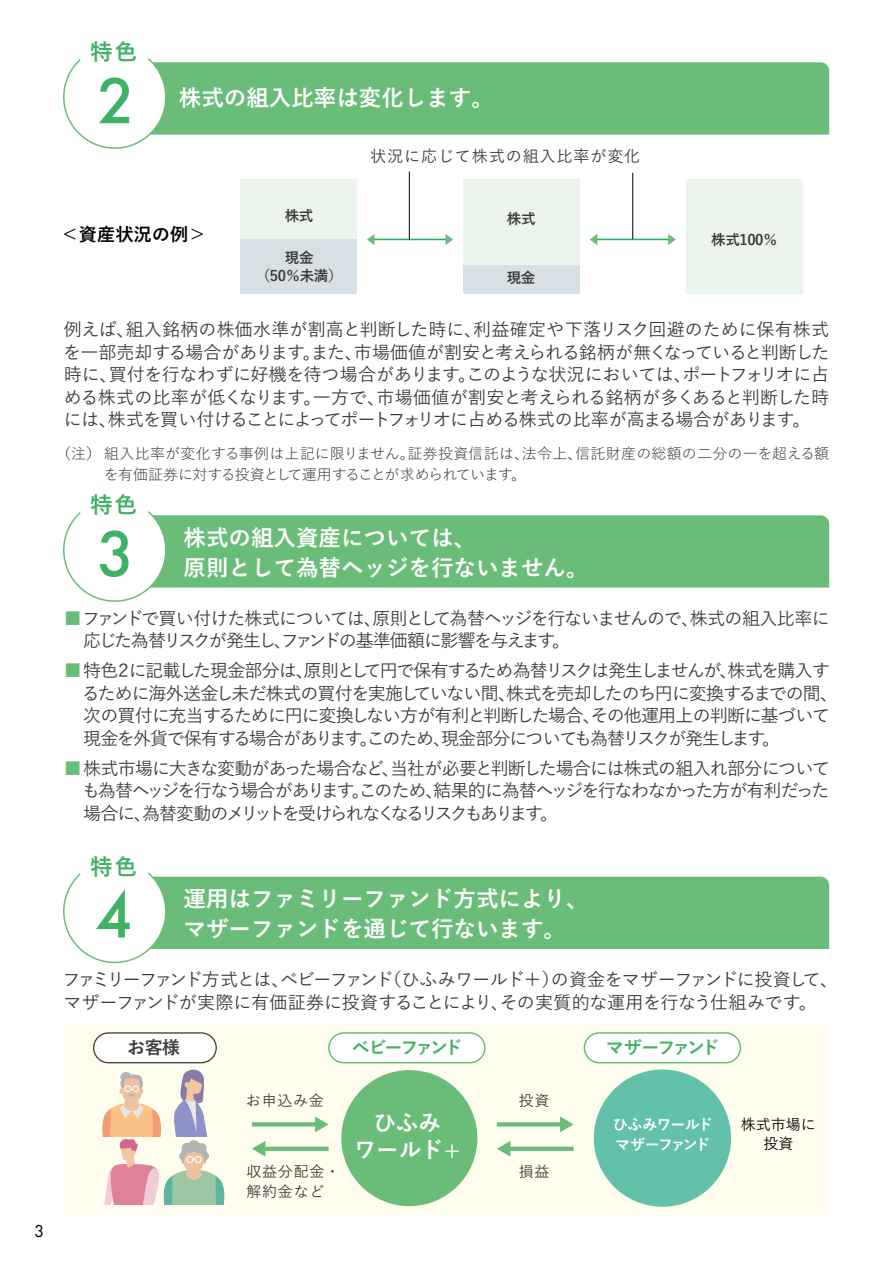
<style>
.page{position:relative;width:893px;height:1263px;background:#fff}
.page>*{position:absolute;margin:0;border:0;box-sizing:border-box;transform-origin:0 0}
.t1{font:500 67.5px "Futura PT";color:#3fb266}
.t2{font:700 22.5px/30px "Yu Go Pr 6 N";color:#fff}
.t3{font:700 22.5px "Yu Go Pr 6 N";color:#3fb266}
.t4{font:700 18.15px "Yu Go Pr 6 N";color:#000}
.t5{font:500 18px/22.5px "Yu Go Pr 6 N";letter-spacing:-.07em;color:#3e3a39;text-align:justify}
.t6{font:500 18px/22.5px "Yu Go Pr 6 N";letter-spacing:-.05em;color:#3e3a39}
.t7{font:700 18px "Yu Go Pr 6 N";letter-spacing:-.14em;color:#3fb266}
.t8{font:700 18px "Yu Go Pr 6 N";color:#3e3a39}
.t9{font:18px "Futura PT";color:#000}
.t10{font:500 16.2px "Yu Go Pr 6 N";letter-spacing:.05em;color:#3e3a39}
.t11{font:15px/21px "Yu Go Pr 6 N";color:#3e3a39}
.t12{font:500 15px/19.4px "Yu Go Pr 6 N";letter-spacing:.05em;color:#3e3a39}
.t13{font:700 15px/19.5px "Yu Go Pr 6 N";letter-spacing:-.075em;color:#fff}
.t14{font:500 15px/19.5px "Yu Go Pr 6 N";color:#000;text-align:center}
.t15{font:700 14.55px/18px "Yu Go Pr 6 N";letter-spacing:-.03em;color:#3e3a39;text-align:center}
.s1{color:#6abd79}
.s2{font-family:"Koz Go Pr 6 N";font-weight:400}
</style>
<div class="page">
<div style="left:167px;top:877px;width:662px;height:72px;background:#6abd79"></div>
<div style="left:167px;top:62px;width:662px;height:73px;background:#6abd79"></div>
<div style="left:64px;top:1023px;width:765px;height:192px;background:#fffeee"></div>
<div style="left:329px;top:1033px;width:156px;height:30px;background:#fff;border-radius:15px"></div>
<div style="left:328px;top:1032px;width:158px;height:31px;border:2px solid #6abd79;border-radius:15px"></div>
<div style="left:94px;top:1033px;width:122px;height:30px;background:#fff;border-radius:15px"></div>
<div style="left:93px;top:1032px;width:124px;height:31px;border:1px solid #3e3a39;border-radius:15px"></div>
<div style="left:341px;top:1070px;width:136px;height:136px;background:#6abd79;border-radius:50%"></div>
<div style="left:594px;top:1069px;width:137px;height:138px;background:#63c0ab;border-radius:50%"></div>
<div style="left:584px;top:1033px;width:156px;height:30px;background:#fff;border-radius:15px"></div>
<div style="left:584px;top:1032px;width:157px;height:31px;border:2px solid #6abd79;border-radius:15px"></div>
<svg style="left:315px;top:1116px;width:14px;height:16px"></svg>
<svg style="left:252px;top:1122px;width:66px;height:4px"></svg>
<svg style="left:252px;top:1141px;width:13px;height:16px"></svg>
<hr style="left:263px;top:1147px;width:66px;height:4px;background:#6abd79">
<svg style="left:560px;top:1116px;width:14px;height:16px"></svg>
<svg style="left:497px;top:1122px;width:66px;height:4px"></svg>
<svg style="left:497px;top:1141px;width:13px;height:16px"></svg>
<hr style="left:508px;top:1147px;width:66px;height:4px;background:#6abd79">
<svg style="left:102px;top:1069px;width:123px;height:136px"></svg>
<div style="left:686px;top:179px;width:117px;height:115px;background:#ebf5ec"></div>
<div style="left:463px;top:179px;width:116px;height:111px;background:#ebf5ec"></div>
<div style="left:463px;top:266px;width:116px;height:28px;background:#d7e0e5"></div>
<div style="left:241px;top:179px;width:116px;height:111px;background:#ebf5ec"></div>
<div style="left:241px;top:239px;width:116px;height:55px;background:#d7e0e5"></div>
<svg style="left:63px;top:58px;width:104px;height:91px"></svg>
<svg style="left:63px;top:872px;width:104px;height:92px"></svg>
<div style="left:167px;top:515px;width:662px;height:73px;background:#6abd79"></div>
<svg style="left:63px;top:511px;width:104px;height:91px"></svg>
<hr style="left:371px;top:239px;width:78px;height:1px;background:#18ad5e">
<svg style="left:445px;top:234px;width:8px;height:11px"></svg>
<svg style="left:367px;top:234px;width:7px;height:11px"></svg>
<hr style="left:593px;top:239px;width:79px;height:1px;background:#18ad5e">
<svg style="left:668px;top:234px;width:8px;height:11px"></svg>
<svg style="left:590px;top:234px;width:7px;height:11px"></svg>
<hr style="left:409px;top:172px;width:1px;height:68px;background:#000">
<hr style="left:632px;top:173px;width:1px;height:66px;background:#000">
<p class="t9" style="left:34px;top:1220px;width:12px">3</p>
<p class="t3" style="left:90px;top:40px;width:49px">特色</p>
<h1 class="t1" style="left:97px;top:60px;width:40px">2</h1>
<p class="t2" style="left:179px;top:83px;width:316px">株式の組入比率は変化します。</p>
<p class="t10" style="left:370px;top:142px;width:272px">状況に応じて株式の組入比率が変化</p>
<p class="t4" style="left:61px;top:225px;width:147px">＜資産状況の例＞</p>
<p class="t15" style="left:285px;top:207px;width:30px">株式</p>
<p class="t15" style="left:256px;top:249px;width:88px">現金<br>（50％未満）</p>
<p class="t15" style="left:507px;top:210px;width:30px">株式</p>
<p class="t15" style="left:507px;top:269px;width:30px">現金</p>
<p class="t15" style="left:711px;top:231px;width:68px">株式100％</p>
<p class="t5" style="left:63px;top:316px;width:768px">例えば、組入銘柄の株価水準が割高と判断した時に、利益確定や下落リスク回避のために保有株式を一部売却する場合があります。また、市場価値が割安と考えられる銘柄が無くなっていると判断した時に、買付を行なわずに好機を待つ場合があります。このような状況においては、ポートフォリオに占める株式の比率が低くなります。一方で、市場価値が割安と考えられる銘柄が多くあると判断した時には、株式を買い付けることによってポートフォリオに占める株式の比率が高まる場合があります。</p>
<p class="t11" style="left:104px;top:441px;width:727px;text-indent:-47px">（注） 組入比率が変化する事例は上記に限りません。証券投資信託は、法令上、信託財産の総額の二分の一を超える額を有価証券に対する投資として運用することが求められています。</p>
<p class="t3" style="left:90px;top:492px;width:49px">特色</p>
<h1 class="t1" style="left:97px;top:513px;width:40px">3</h1>
<p class="t2" style="left:184px;top:523px;width:407px">株式の組入資産については、<br>原則として為替ヘッジを行ないません。</p>
<p class="t5" style="left:83px;top:605px;width:748px;text-indent:-19px"><span class="s1">■</span> ファンドで買い付けた株式については、原則として為替ヘッジを行ないませんので、株式の組入比率に応じた為替リスクが発生し、ファンドの基準価額に影響を与えます。</p>
<p class="t5" style="left:82px;top:657px;width:758px;text-align:left;text-indent:-18px"><span class="s1">■</span> 特色２に記載した現金部分は、原則として円で保有するため為替リスクは発生しませんが、株式を購入するために海外送金し未だ株式の買付を実施していない間、株式を売却したのち円に変換するまでの間、次の買付に充当するために円に変換しない方が有利と判断した場合、その他運用上の判断に基づいて現金を外貨で保有する場合があります。このため、現金部分についても為替リスクが発生します。</p>
<p class="t5" style="left:82px;top:755px;width:749px;text-indent:-18px"><span class="s1">■</span> 株式市場に大きな変動があった場合など、当社が必要と判断した場合には株式の組入れ部分についても為替ヘッジを行なう場合があります。このため、結果的に為替ヘッジを行なわなかった方が有利だった場合に、為替変動のメリットを受けられなくなるリスクもあります。</p>
<p class="t3" style="left:90px;top:854px;width:49px">特色</p>
<h1 class="t1" style="left:95px;top:874px;width:40px">4</h1>
<p class="t2" style="left:184px;top:884px;width:406px">運用はファミリーファンド方式により、マザーファンドを通じて行ないます。</p>
<p class="t6" style="left:63px;top:966px;width:777px">ファミリーファンド方式とは、ベビーファンド（ひふみワールド<span class="s2">＋</span>）の資金をマザーファンドに投資して、マザーファンドが実際に有価証券に投資することにより、その実質的な運用を行なう仕組みです。</p>
<p class="t8" style="left:127px;top:1037px;width:54px">お客様</p>
<p class="t12" style="left:246px;top:1089px;width:79px">お申込み金</p>
<p class="t12" style="left:246px;top:1160px;width:95px">収益分配金・解約金など</p>
<p class="t7" style="left:352px;top:1037px;width:113px">ベビーファンド</p>
<p class="t7" style="left:606px;top:1037px;width:116px">マザーファンド</p>
<p class="t2" style="left:354px;top:1110px;width:108px;line-height:27px;text-align:center">ひふみ<br>ワールド+</p>
<p class="t12" style="left:519px;top:1089px;width:32px">投資</p>
<p class="t12" style="left:519px;top:1160px;width:32px">損益</p>
<p class="t13" style="left:613px;top:1115px;width:102px">ひふみワールドマザーファンド</p>
<p class="t14" style="left:741px;top:1112px;width:76px">株式市場に投資</p>
</div>
